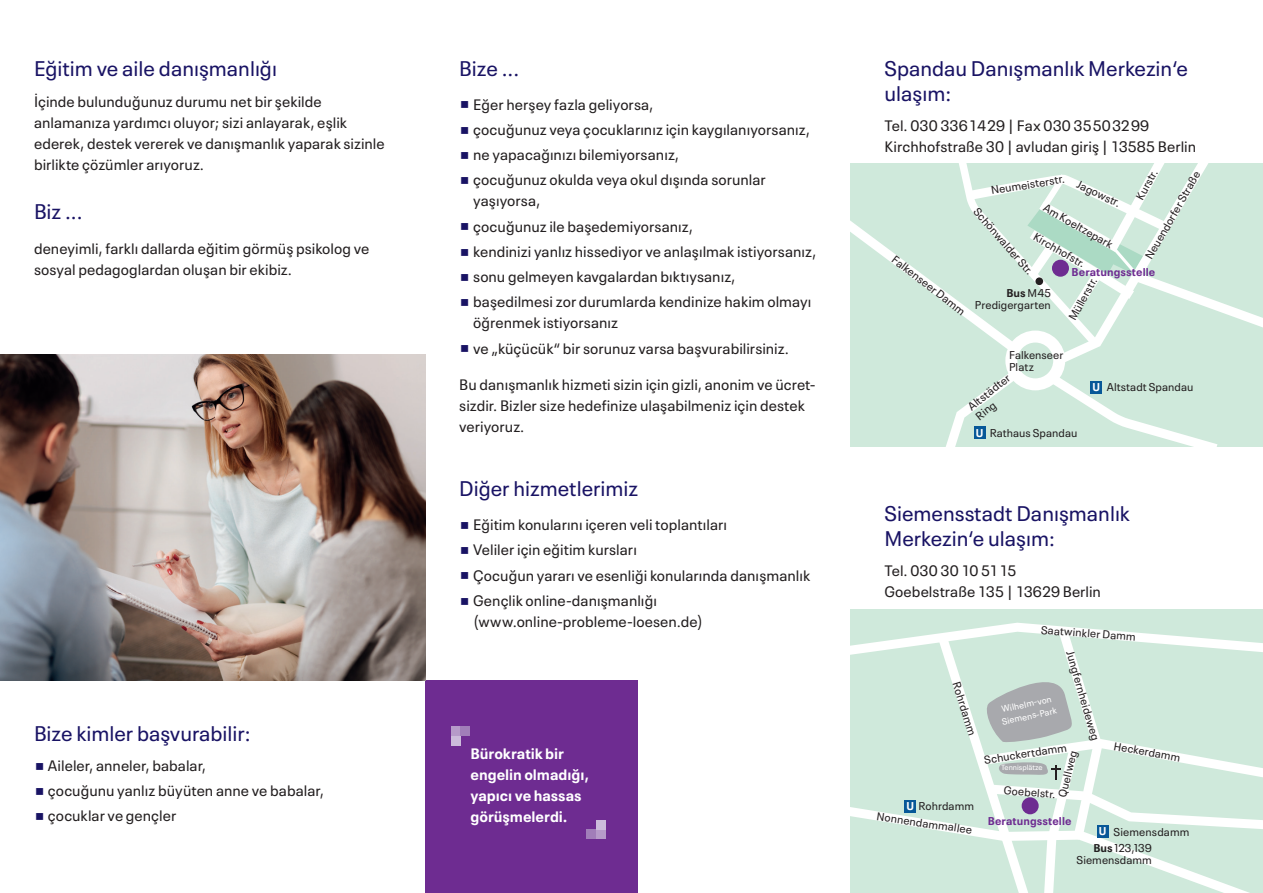
<style>
.page{position:relative;width:1263px;height:893px;background:#fff}
.page>*{position:absolute;margin:0;border:0;box-sizing:border-box;transform-origin:0 0}
.t1{font:21px/25.5px "Neue Plak Text";color:#191364}
.t2{font:15px/25.2px "Neue Plak Text";letter-spacing:.005em;color:#231f20}
.t3{font:700 15px/21px "Neue Plak Text";letter-spacing:-.005em;color:#fff}
.t4{font:11.25px/12.3px "Neue Plak Text";letter-spacing:.005em;color:#231f20}
.t5{font:700 11.25px "Neue Plak Text";letter-spacing:.005em;color:#6e2c91}
.t6{font:700 11.25px "Neue Plak Text";color:#fff}
.t7{font:9px/12.3px "Neue Plak Text";color:#fff}
.t8{font:7.5px "Neue Plak Text";color:#fff}
.s1{font-weight:700}
.s2{font-weight:700;color:#fff}
</style>
<div class="page">
<svg style="left:850px;top:163px;width:413px;height:283px;background:#d4eadf"></svg>
<div style="left:1035px;top:277px;width:8px;height:8px;background:#231f20;border-radius:50%"></div>
<div style="left:850px;top:609px;width:413px;height:284px;background:#cfe9db"></div>
<div style="left:425px;top:680px;width:213px;height:213px;background:#6e2c91"></div>
<svg style="left:850px;top:623px;width:413px;height:270px"></svg>
<div style="left:1097px;top:825px;width:11px;height:13px;background:#075898"></div>
<div style="left:1022px;top:797px;width:17px;height:17px;background:#6e2c91;border-radius:50%"></div>
<div style="left:451px;top:727px;width:10px;height:9px;background:#b69bc9"></div>
<svg style="left:451px;top:736px;width:10px;height:9px"></svg>
<div style="left:461px;top:727px;width:9px;height:9px;background:#a17eb9"></div>
<div style="left:596px;top:829px;width:9px;height:10px;background:#b69bc9"></div>
<div style="left:596px;top:820px;width:9px;height:9px;background:#ccbcdb"></div>
<div style="left:586px;top:829px;width:10px;height:10px;background:#a17eb9"></div>
<img style="left:0;top:354px;width:425px;height:326px">
<h1 class="t1" style="left:34px;top:54px;width:244px">Eğitim ve aile danışmanlığı</h1>
<p class="t2" style="left:34px;top:89px;width:352px;line-height:21px">İçinde bulunduğunuz durumu net bir şekilde anlamanıza yardımcı oluyor; sizi anlayarak, eşlik ederek, destek vererek ve danışmanlık yaparak sizinle birlikte çözümler arıyoruz.</p>
<h1 class="t1" style="left:34px;top:197px;width:50px">Biz ...</h1>
<p class="t2" style="left:34px;top:236px;width:337px;line-height:21px">deneyimli, farklı dallarda eğitim görmüş psikolog ve sosyal pedagoglardan oluşan bir ekibiz.</p>
<h1 class="t1" style="left:34px;top:719px;width:218px">Bize kimler başvurabilir:</h1>
<p class="t2" style="left:48px;top:751px;width:278px">Aileler, anneler, babalar,<br>çocuğunu yanlız büyüten anne ve babalar, çocuklar ve gençler</p>
<h1 class="t1" style="left:459px;top:54px;width:61px">Bize ...</h1>
<p class="t2" style="left:473px;top:90px;width:338px">Eğer herşey fazla geliyorsa,<br>çocuğunuz veya çocuklarınız için kaygılanıyorsanız, ne yapacağınızı bilemiyorsanız,<br>çocuğunuz okulda veya okul dışında sorunlar</p>
<p class="t2" style="left:473px;top:187px;width:345px">yaşıyorsa,<br>çocuğunuz ile başedemiyorsanız,<br>kendinizi yanlız hissediyor ve anlaşılmak istiyorsanız, sonu gelmeyen kavgalardan bıktıysanız, başedilmesi zor durumlarda kendinize hakim olmayı</p>
<p class="t2" style="left:473px;top:309px;width:317px">öğrenmek istiyorsanız<br>ve „küçücük“ bir sorunuz varsa başvurabilirsiniz.</p>
<p class="t2" style="left:459px;top:373px;width:358px;line-height:21px">Bu danışmanlık hizmeti sizin için gizli, anonim ve ücret&shy;sizdir. Bizler size hedefinize ulaşabilmeniz için destek veriyoruz.</p>
<h1 class="t1" style="left:459px;top:474px;width:180px">Diğer hizmetlerimiz</h1>
<p class="t2" style="left:473px;top:511px;width:338px">Eğitim konularını içeren veli toplantıları<br>Veliler için eğitim kursları<br>Çocuğun yararı ve esenliği konularında danışmanlık Gençlik online-danışmanlığı</p>
<p class="t2" style="left:473px;top:607px;width:231px">(www.online-probleme-loesen.de)</p>
<p class="t3" style="left:470px;top:741px;width:120px">Bürokratik bir engelin olmadığı, yapıcı ve hassas görüşmelerdi.</p>
<h1 class="t1" style="left:884px;top:54px;width:305px">Spandau Danışmanlık Merkezin‘e ulaşım:</h1>
<p class="t2" style="left:884px;top:114px;width:313px;line-height:21px">Tel. 030 336 14 29 | Fax 030 35 50 32 99<br>Kirchhofstraße 30 | avludan giriş | 13585 Berlin</p>
<p class="t4" style="left:898px;top:252px;width:91px;rotate:38deg">Falkenseer Damm</p>
<p class="t4" style="left:1141px;top:255px;width:101px;rotate:-60deg">Neuendorfer Straße</p>
<p class="t4" style="left:1133px;top:195px;width:34px;rotate:-61deg">Kurstr.</p>
<p class="t4" style="left:990px;top:183px;width:76px;rotate:-9deg">Neumeisterstr.</p>
<p class="t4" style="left:981px;top:204px;width:86px;rotate:49deg">Schönwalder Str.</p>
<p class="t4" style="left:1048px;top:200px;width:80px;rotate:30deg">Am Koeltzepark</p>
<p class="t4" style="left:1080px;top:177px;width:49px;rotate:25deg">Jagowstr.</p>
<p class="t4" style="left:1038px;top:229px;width:59px;rotate:30deg">Kirchhofstr.</p>
<p class="t4" style="left:975px;top:286px;width:77px;text-align:right"><span class="s1">Bus</span> M45<br>Predigergarten</p>
<p class="t5" style="left:1071px;top:263px;width:85px">Beratungsstelle</p>
<p class="t4" style="left:1065px;top:316px;width:49px;rotate:-61deg">Müllerstr.</p>
<p class="t4" style="left:1009px;top:347px;width:56px">Falkenseer<br>Platz</p>
<p class="t4" style="left:965px;top:402px;width:52px;rotate:-38deg">Altstädter<br>Ring</p>
<p class="t4" style="left:976px;top:426px;width:103px"><span class="s2">U</span> Rathaus Spandau</p>
<p class="t4" style="left:1107px;top:380px;width:88px">Altstadt Spandau</p>
<p class="t6" style="left:1092px;top:378px;width:9px">U</p>
<h1 class="t1" style="left:884px;top:499px;width:247px">Siemensstadt Danışmanlık<br>Merkezin‘e ulaşım:</h1>
<p class="t2" style="left:884px;top:559px;width:218px;line-height:21px">Tel. 030 30 10 51 15<br>Goebelstraße 135 | 13629 Berlin</p>
<p class="t4" style="left:963px;top:680px;width:57px;rotate:73deg">Rohrdamm</p>
<p class="t4" style="left:906px;top:799px;width:69px"><span class="s2">U</span> Rohrdamm</p>
<p class="t4" style="left:878px;top:808px;width:98px;rotate:9deg">Nonnendammallee</p>
<p class="t4" style="left:1041px;top:623px;width:97px;rotate:4deg">Saatwinkler Damm</p>
<p class="t7" style="left:998px;top:703px;width:58px;rotate:-12deg">Wilhelm-von<br>Siemens-Park</p>
<p class="t4" style="left:1077px;top:648px;width:95px;rotate:74deg">Jungfernheideweg</p>
<p class="t4" style="left:983px;top:753px;width:85px;rotate:-9deg">Schuckertdamm</p>
<p class="t4" style="left:1004px;top:783px;width:53px;rotate:4deg">Goebelstr.</p>
<p class="t4" style="left:1055px;top:795px;width:49px;rotate:-76deg">Quellweg</p>
<p class="t8" style="left:1001px;top:762px;width:43px">Tennisplätze</p>
<p class="t4" style="left:1115px;top:738px;width:69px;rotate:11deg">Heckerdamm</p>
<p class="t5" style="left:988px;top:812px;width:85px">Beratungsstelle</p>
<p class="t4" style="left:1093px;top:822px;width:98px;line-height:16.4px;text-indent:5px"><span class="s2">U</span> Siemensdamm<br><span class="s1">Bus</span> 123,139</p>
<p class="t4" style="left:1076px;top:853px;width:77px">Siemensdamm</p>
</div>
